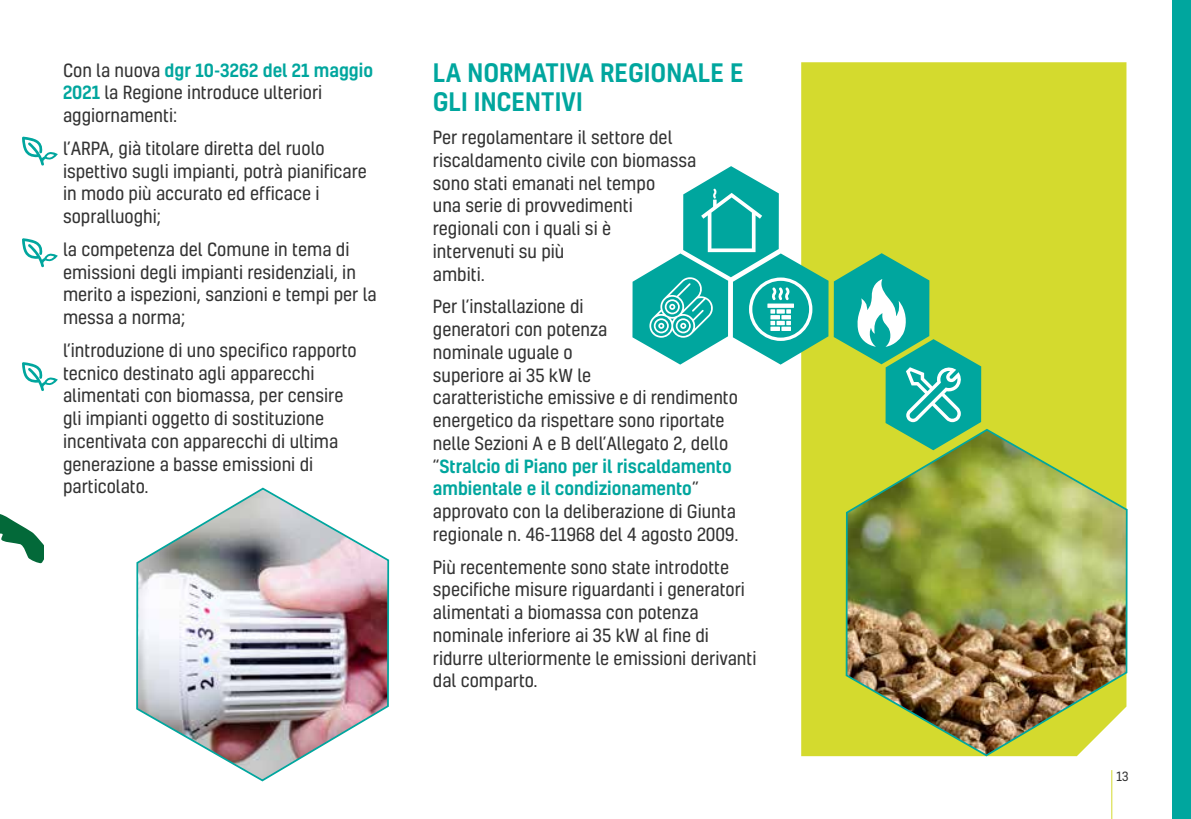
<style>
.page{position:relative;width:1191px;height:819px;background:#fff}
.page>*{position:absolute;margin:0;border:0;box-sizing:border-box;transform-origin:0 0}
.t1{font:500 24.5px/29.4px "Kelson";color:#00a69e}
.t2{font:17.5px/22.8px "Kelson";color:#333}
.t3{font:12.25px "Kelson";color:#333}
.s1{font-weight:500;color:#00a69e}
</style>
<div class="page">
<div style="left:801px;top:62px;width:325px;height:694px;background:#d4da2e"></div>
<svg style="left:22px;top:136px;width:36px;height:30px"></svg>
<img style="left:844px;top:428px;width:284px;height:329px">
<svg style="left:632px;top:166px;width:349px;height:284px"></svg>
<svg style="left:0;top:238px;width:58px;height:326px"></svg>
<div style="left:1172px;top:0;width:19px;height:819px;background:#00a69e"></div>
<hr style="left:1111px;top:770px;width:1px;height:49px;background:#d4da2e">
<img style="left:136px;top:487px;width:254px;height:295px">
<p class="t2" style="left:63px;top:58px;width:311px">Con la nuova <span class="s1">dgr 10-3262 del 21 maggio<br>2021</span> la Regione introduce ulteriori aggiornamenti:</p>
<p class="t2" style="left:63px;top:136px;width:305px">l’ARPA, già titolare diretta del ruolo ispettivo sugli impianti, potrà pianificare in modo più accurato ed efficace i sopralluoghi;</p>
<p class="t2" style="left:63px;top:237px;width:315px">la competenza del Comune in tema di emissioni degli impianti residenziali, in merito a ispezioni, sanzioni e tempi per la messa a norma;</p>
<p class="t2" style="left:63px;top:338px;width:295px">l’introduzione di uno specifico rapporto tecnico destinato agli apparecchi alimentati con biomassa, per censire gli impianti oggetto di sostituzione incentivata con apparecchi di ultima generazione a basse emissioni di particolato.</p>
<h1 class="t1" style="left:433px;top:57px;width:312px">LA NORMATIVA REGIONALE E<br>GLI INCENTIVI</h1>
<p class="t2" style="left:433px;top:126px;width:265px">Per regolamentare il settore del riscaldamento civile con biomassa sono stati emanati nel tempo<br>una serie di provvedimenti regionali con i quali si è intervenuti su più<br>ambiti.</p>
<p class="t2" style="left:433px;top:295px;width:307px">Per l’installazione di<br>generatori con potenza<br>nominale uguale o<br>superiore ai 35 kW le<br>caratteristiche emissive e di rendimento energetico da rispettare sono riportate nelle Sezioni A e B dell’Allegato 2, dello “<span class="s1">Stralcio di Piano per il riscaldamento ambientale e il condizionamento</span>” approvato con la deliberazione di Giunta regionale n. 46-11968 del 4 agosto 2009.</p>
<p class="t2" style="left:433px;top:555px;width:325px">Più recentemente sono state introdotte specifiche misure riguardanti i generatori alimentati a biomassa con potenza nominale inferiore ai 35 kW al fine di ridurre ulteriormente le emissioni derivanti dal comparto.</p>
<p class="t3" style="left:1116px;top:768px;width:14px">13</p>
</div>
